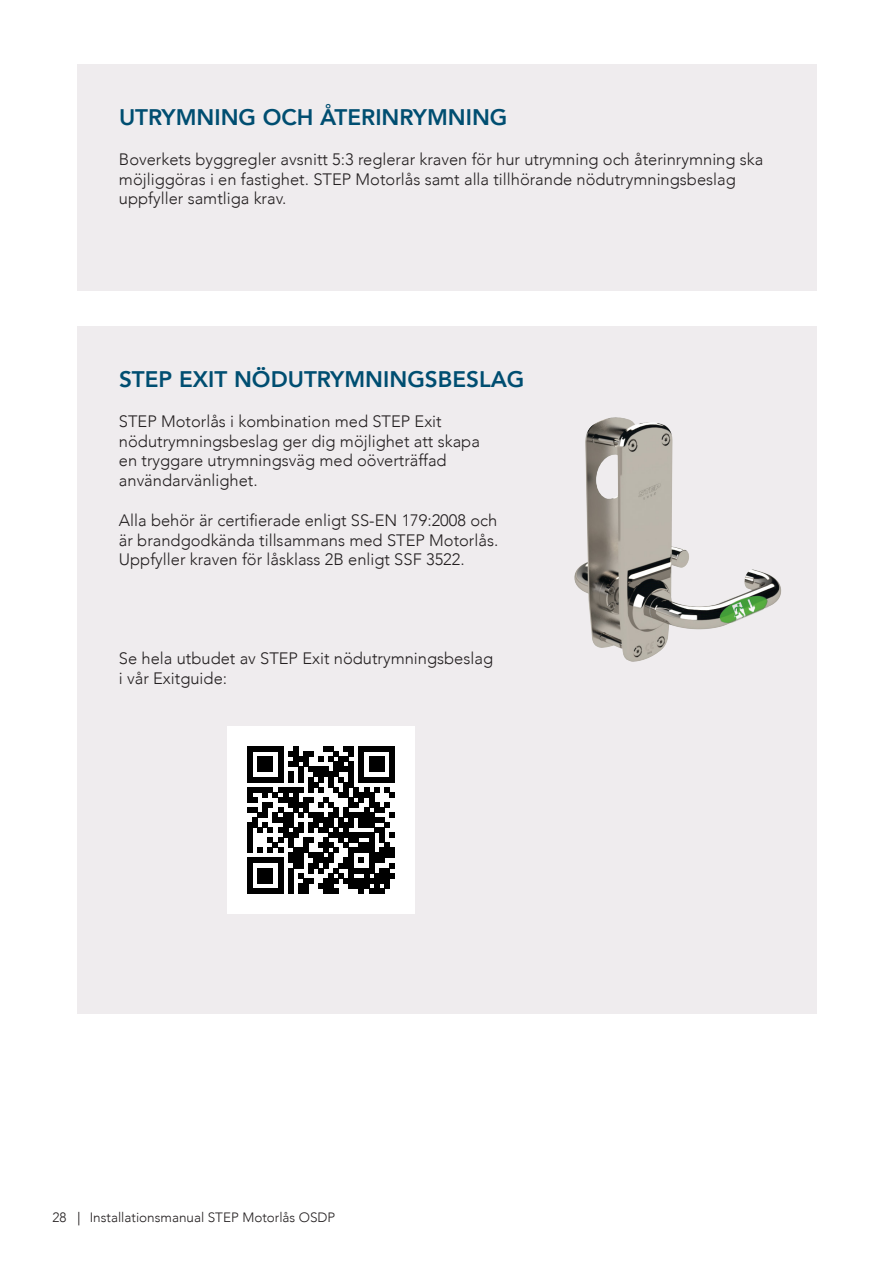
<style>
.page{position:relative;width:893px;height:1263px;background:#fff}
.page>*{position:absolute;margin:0;border:0;box-sizing:border-box;transform-origin:0 0}
.t1{font:800 22.5px "Avenir LT Com";color:#004e71}
.t2{font:300 16.5px/19.8px "Avenir LT Com";color:#231f20}
.t3{font:300 13.5px "Avenir LT Com";color:#231f20}
.s1{font-family:"Minion Pro";font-weight:400}
</style>
<div class="page">
<div style="left:77px;top:64px;width:739px;height:227px;background:#efecee"></div>
<div style="left:77px;top:326px;width:739px;height:688px;background:#efecee"></div>
<img style="left:574px;top:417px;width:208px;height:245px">
<div style="left:227px;top:726px;width:188px;height:187px;background:#fff"></div>
<svg style="left:248px;top:747px;width:146px;height:146px"></svg>
<p class="t1" style="left:119px;top:104px;width:390px">UTRYMNING OCH ÅTERINRYMNING</p>
<p class="t2" style="left:119px;top:149px;width:646px">Boverkets byggregler avsnitt 5:3 reglerar kraven för hur utrymning och återinrymning ska möjliggöras i en fastighet. STEP Motorlås samt alla tillhörande nödutrymningsbeslag uppfyller samtliga krav.</p>
<p class="t1" style="left:119px;top:366px;width:407px">STEP EXIT NÖDUTRYMNINGSBESLAG</p>
<p class="t2" style="left:119px;top:411px;width:324px">STEP Motorlås i kombination med STEP Exit</p>
<p class="t2" style="left:119px;top:431px;width:362px">nödutrymningsbeslag ger dig möjlighet att skapa</p>
<p class="t2" style="left:119px;top:451px;width:329px">en tryggare utrymningsväg med oöverträffad</p>
<p class="t2" style="left:119px;top:471px;width:140px">användarvänlighet.</p>
<p class="t2" style="left:119px;top:510px;width:380px">Alla behör är certifierade enligt SS-EN 179:2008 och</p>
<p class="t2" style="left:119px;top:530px;width:381px">är brandgodkända tillsammans med STEP Motorlås.</p>
<p class="t2" style="left:119px;top:550px;width:347px">Uppfyller kraven för låsklass 2B enligt SSF 3522.</p>
<p class="t2" style="left:119px;top:649px;width:376px">Se hela utbudet av STEP Exit nödutrymningsbeslag i vår Exitguide:</p>
<p class="t3" style="left:52px;top:1209px;width:284px">28 <span class="s1">|</span> Installationsmanual STEP Motorlås OSDP</p>
</div>
